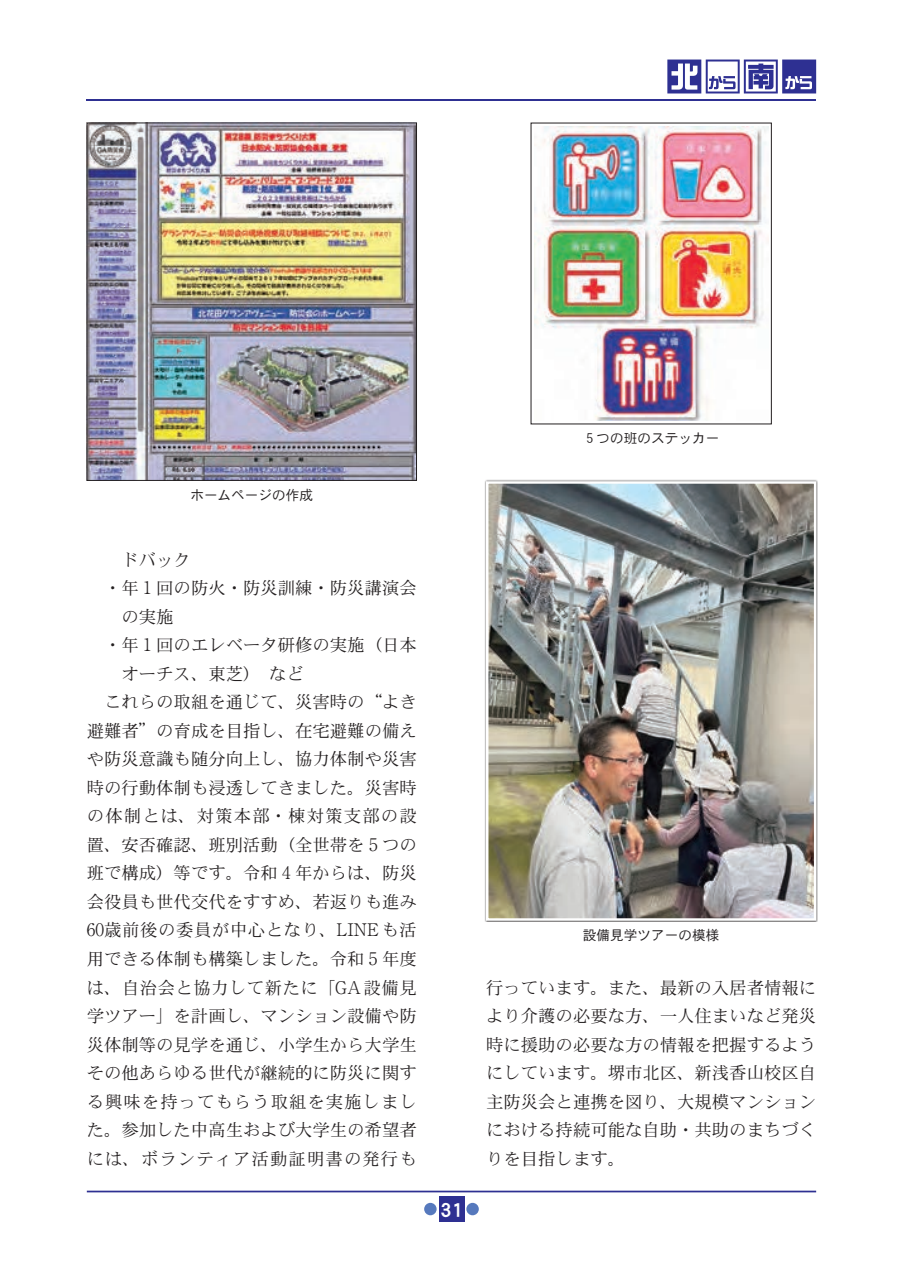
<style>
.page{position:relative;width:903px;height:1275px;background:#fff}
.page>*{position:absolute;margin:0;border:0;box-sizing:border-box;transform-origin:0 0}
.t1{font:21px "DFHS Gothic Std W7";color:#fff}
.t2{font:17.32px/28.5px "DFHS Mincho Std W3";color:#231f20;text-align:justify}
.t3{font:17.32px "DFHS Mincho Std W3";letter-spacing:.065em;color:#231f20}
.t4{font:17.32px "DFHS Mincho Std W3";letter-spacing:.035em;color:#231f20}
.t5{font:17.32px "DFHS Mincho Std W3";letter-spacing:.03em;color:#231f20}
.t6{font:17.32px "DFHS Mincho Std W3";letter-spacing:.06em;color:#231f20}
.t7{font:13.65px "DFHS Gothic Std W3";color:#231f20}
.s1{font-family:"Ryumin Pr 6";font-weight:300}
</style>
<div class="page">
<hr style="left:87px;top:99px;width:729px;height:2px;background:#2e3092">
<svg style="left:667px;top:60px;width:149px;height:33px"></svg>
<img style="left:89px;top:125px;width:326px;height:354px">
<div style="left:87px;top:123px;width:330px;height:358px;border:1px solid #231f20"></div>
<img style="left:489px;top:484px;width:324px;height:434px">
<div style="left:486px;top:481px;width:330px;height:440px;border:2px solid #fff"></div>
<img style="left:534px;top:127px;width:234px;height:293px">
<hr style="left:87px;top:1191px;width:729px;height:1px;background:#2e3092">
<div style="left:439px;top:1196px;width:25px;height:25px;background:#2e3092"></div>
<div style="left:466px;top:1203px;width:13px;height:12px;background:#5679bd;border-radius:50%"></div>
<div style="left:424px;top:1203px;width:13px;height:12px;background:#5679bd;border-radius:50%"></div>
<p class="t7" style="left:190px;top:488px;width:124px">ホームページの作成</p>
<p class="t2" style="left:122px;top:545px;width:71px">ドバック</p>
<p class="t2" style="left:87px;top:573px;width:331px">　・年 <span class="s1">1</span> 回の防火・防災訓練・防災講演会</p>
<p class="t2" style="left:122px;top:602px;width:54px">の実施</p>
<p class="t2" style="left:87px;top:630px;width:331px">　・年 <span class="s1">1</span> 回のエレベータ研修の実施（日本</p>
<p class="t2" style="left:122px;top:659px;width:184px">オーチス、東芝）　など</p>
<p class="t2" style="left:87px;top:687px;width:331px">　これらの取組を通じて、災害時の“よき</p>
<p class="t2" style="left:87px;top:716px;width:331px">避難者”の育成を目指し、在宅避難の備え</p>
<p class="t2" style="left:87px;top:744px;width:331px">や防災意識も随分向上し、協力体制や災害</p>
<p class="t2" style="left:87px;top:773px;width:331px">時の行動体制も浸透してきました。災害時</p>
<p class="t3" style="left:87px;top:807px;width:331px">の体制とは、対策本部・棟対策支部の設</p>
<p class="t2" style="left:87px;top:830px;width:331px">置、安否確認、班別活動（全世帯を <span class="s1">5</span> つの</p>
<p class="t2" style="left:87px;top:859px;width:331px">班で構成）等です。令和 <span class="s1">4</span> 年からは、防災</p>
<p class="t2" style="left:87px;top:887px;width:331px">会役員も世代交代をすすめ、若返りも進み</p>
<p class="t4" style="left:87px;top:921px;width:331px"><span class="s1">60</span>歳前後の委員が中心となり、<span class="s1">LINE</span>も活</p>
<p class="t2" style="left:87px;top:944px;width:331px">用できる体制も構築しました。令和 <span class="s1">5</span> 年度</p>
<p class="t5" style="left:87px;top:978px;width:331px">は、自治会と協力して新たに「<span class="s1">GA</span>設備見</p>
<p class="t2" style="left:87px;top:1001px;width:331px">学ツアー」を計画し、マンション設備や防</p>
<p class="t2" style="left:87px;top:1030px;width:331px">災体制等の見学を通じ、小学生から大学生</p>
<p class="t2" style="left:87px;top:1058px;width:331px">その他あらゆる世代が継続的に防災に関す</p>
<p class="t6" style="left:87px;top:1092px;width:331px">る興味を持ってもらう取組を実施しまし</p>
<p class="t2" style="left:87px;top:1115px;width:331px">た。参加した中高生および大学生の希望者</p>
<p class="t3" style="left:87px;top:1149px;width:331px">には、ボランティア活動証明書の発行も</p>
<p class="t1" style="left:440px;top:1198px;width:23px">31</p>
<p class="t7" style="left:586px;top:431px;width:135px">5 つの班のステッカー</p>
<p class="t7" style="left:583px;top:928px;width:138px">設備見学ツアーの模様</p>
<p class="t2" style="left:486px;top:973px;width:331px">行っています。また、最新の入居者情報により介護の必要な方、一人住まいなど発災時に援助の必要な方の情報を把握するようにしています。堺市北区、新浅香山校区自主防災会と連携を図り、大規模マンションにおける持続可能な自助・共助のまちづくりを目指します。</p>
</div>
